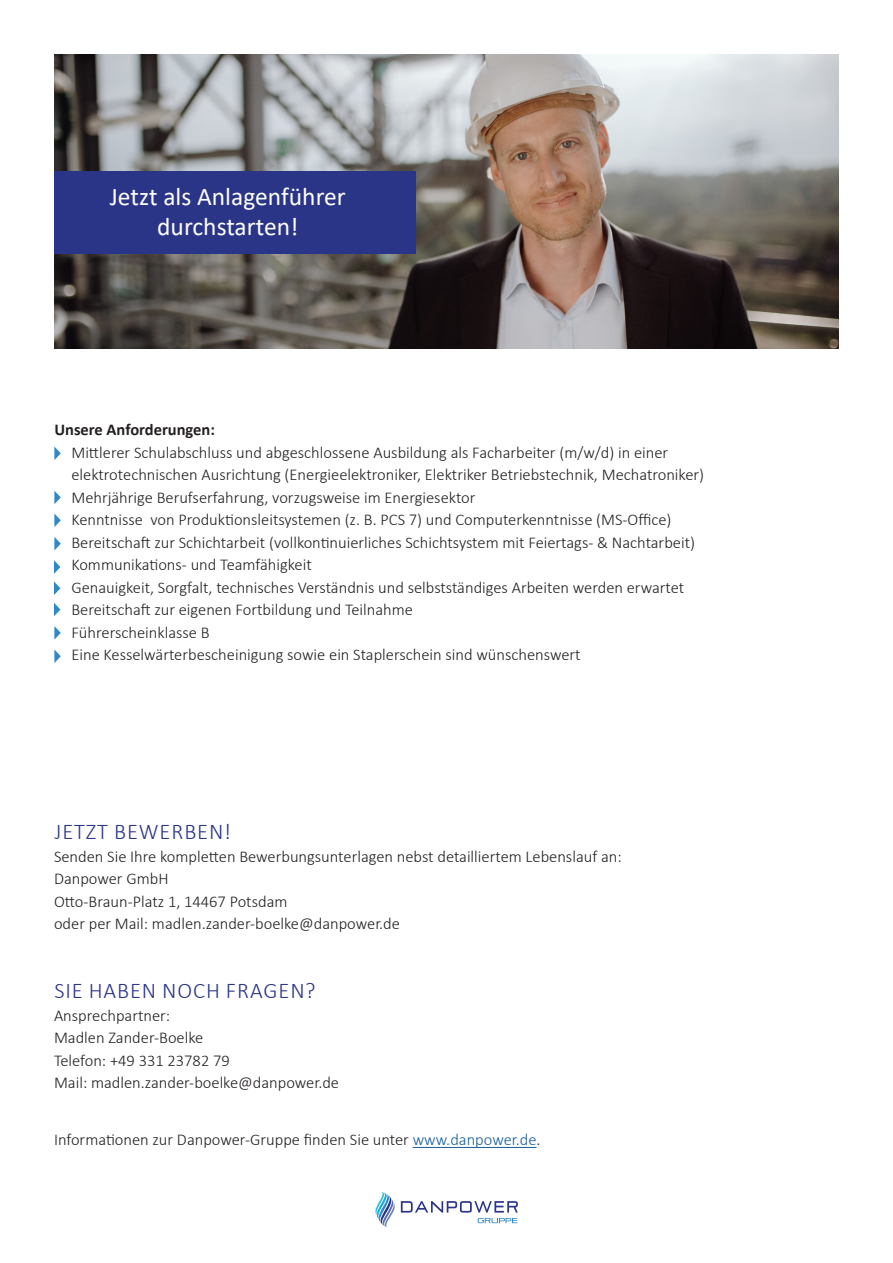
<style>
.page{position:relative;width:893px;height:1263px;background:#fff}
.page>*{position:absolute;margin:0;border:0;box-sizing:border-box;transform-origin:0 0}
.t1{font:25.5px/30.6px "Calibri";color:#fff;text-align:center}
.t2{font:300 22.5px "Calibri";letter-spacing:.04em;color:#2b3588}
.t3{font:300 16.5px/22.5px "Calibri";color:#231f20}
.t4{font:700 16.5px "Calibri";color:#231f20}
.s1{color:#175d9e}
</style>
<div class="page">
<img style="left:54px;top:54px;width:785px;height:295px">
<svg style="left:54px;top:447px;width:7px;height:13px"></svg>
<svg style="left:54px;top:513px;width:7px;height:14px"></svg>
<svg style="left:54px;top:537px;width:7px;height:13px"></svg>
<svg style="left:401px;top:1201px;width:117px;height:11px"></svg>
<svg style="left:478px;top:1218px;width:39px;height:5px"></svg>
<svg style="left:375px;top:1192px;width:20px;height:35px"></svg>
<div style="left:54px;top:171px;width:362px;height:82px;background:#2b3588"></div>
<hr style="left:413px;top:1147px;width:124px;height:1px;background:#175d9e">
<svg style="left:54px;top:560px;width:6px;height:14px"></svg>
<svg style="left:54px;top:581px;width:6px;height:14px"></svg>
<svg style="left:54px;top:491px;width:7px;height:13px"></svg>
<svg style="left:54px;top:603px;width:6px;height:13px"></svg>
<svg style="left:54px;top:626px;width:7px;height:14px"></svg>
<svg style="left:54px;top:649px;width:7px;height:14px"></svg>
<p class="t1" style="left:110px;top:180px;width:238px">Jetzt als Anlagenführer durchstarten!</p>
<p class="t4" style="left:54px;top:418px;width:162px">Unsere Anforderungen:</p>
<p class="t3" style="left:71px;top:441px;width:634px">Mittlerer Schulabschluss und abgeschlossene Ausbildung als Facharbeiter (m/w/d) in einer elektrotechnischen Ausrichtung (Energieelektroniker, Elektriker Betriebstechnik, Mechatroniker)</p>
<p class="t3" style="left:71px;top:486px;width:406px">Mehrjährige Berufserfahrung, vorzugsweise im Energiesektor</p>
<p class="t3" style="left:71px;top:508px;width:602px">Kenntnisse von Produktionsleitsystemen (z. B. PCS 7) und Computerkenntnisse (MS-Office)</p>
<p class="t3" style="left:71px;top:531px;width:625px">Bereitschaft zur Schichtarbeit (vollkontinuierliches Schichtsystem mit Feiertags- &amp; Nachtarbeit)</p>
<p class="t3" style="left:71px;top:553px;width:242px">Kommunikations- und Teamfähigkeit</p>
<p class="t3" style="left:71px;top:576px;width:614px">Genauigkeit, Sorgfalt, technisches Verständnis und selbstständiges Arbeiten werden erwartet</p>
<p class="t3" style="left:71px;top:598px;width:343px">Bereitschaft zur eigenen Fortbildung und Teilnahme</p>
<p class="t3" style="left:71px;top:621px;width:140px">Führerscheinklasse B</p>
<p class="t3" style="left:71px;top:643px;width:511px">Eine Kesselwärterbescheinigung sowie ein Staplerschein sind wünschenswert</p>
<p class="t2" style="left:54px;top:818px;width:178px">JETZT BEWERBEN!</p>
<p class="t3" style="left:54px;top:845px;width:569px">Senden Sie Ihre kompletten Bewerbungsunterlagen nebst detailliertem Lebenslauf an:</p>
<p class="t3" style="left:54px;top:867px;width:116px">Danpower GmbH</p>
<p class="t3" style="left:54px;top:890px;width:235px">Otto-Braun-Platz 1, 14467 Potsdam</p>
<p class="t3" style="left:54px;top:912px;width:347px">oder per Mail: madlen.zander-boelke@danpower.de</p>
<p class="t2" style="left:54px;top:977px;width:263px">SIE HABEN NOCH FRAGEN?</p>
<p class="t3" style="left:54px;top:1004px;width:118px">Ansprechpartner:</p>
<p class="t3" style="left:54px;top:1026px;width:151px">Madlen Zander-Boelke</p>
<p class="t3" style="left:54px;top:1049px;width:177px">Telefon: +49 331 23782 79</p>
<p class="t3" style="left:54px;top:1071px;width:287px">Mail: madlen.zander-boelke@danpower.de</p>
<p class="t3" style="left:54px;top:1128px;width:488px">Informationen zur Danpower-Gruppe finden Sie unter <span class="s1">www.danpower.de</span>.</p>
</div>
